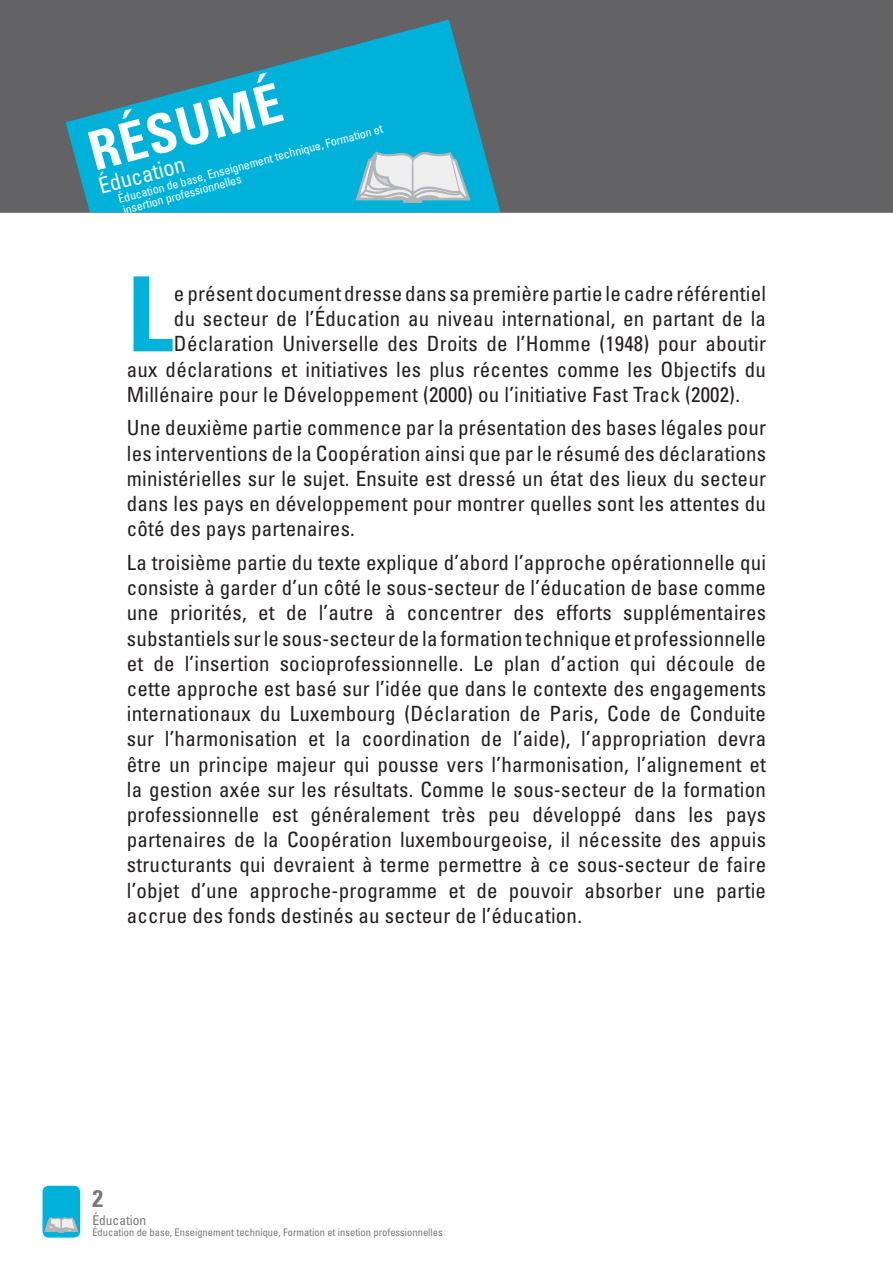
<style>
.page{position:relative;width:893px;height:1263px;background:#fff}
.page>*{position:absolute;margin:0;border:0;box-sizing:border-box;transform-origin:0 0}
.résumé{font:700 condensed 103.8px "Univers";color:#00b1d9}
.t1{font:700 condensed 54px "Univers";color:#fff}
.t2{font:700 condensed 24px "Univers";color:#76787b}
.t3{font:condensed 22.5px "Univers";color:#fff}
.résumé-2{font:condensed 21px/25.2px "Univers";letter-spacing:.01em;color:#231f20;text-align:justify}
.t4{font:condensed 13.5px "Univers";color:#76787b}
.t5{font:condensed 12px/12px "Univers";color:#fff}
.t6{font:condensed 10.5px "Univers";color:#76787b}
</style>
<div class="page">
<div style="left:43px;top:1186px;width:37px;height:51px;background:#00b1d9;border-radius:6px"></div>
<div style="left:0;top:0;width:893px;height:213px;background:#636366"></div>
<svg style="left:66px;top:20px;width:435px;height:193px;background:#2097b3"></svg>
<hr style="left:0;top:213px;width:893px;height:1px;background:#bcbdc0">
<svg style="left:356px;top:152px;width:114px;height:51px;background:#aed0da"></svg>
<svg style="left:45px;top:1218px;width:33px;height:14px"></svg>
<p class="t1" style="left:81px;top:120px;width:199px;rotate:-15deg">RÉSUMÉ</p>
<p class="t5" style="left:117px;top:193px;width:275px;rotate:-15deg">Éducation de base, Enseignement technique, Formation et insertion professionnelles</p>
<p class="t3" style="left:95px;top:173px;width:90px;rotate:-15deg">Éducation</p>
<p class="résumé" style="left:127px;top:251px;width:48px">L</p>
<p class="résumé-2" style="left:174px;top:281px;width:594px">e présent document dresse dans sa première partie le cadre référentiel</p>
<p class="résumé-2" style="left:174px;top:306px;width:594px">du secteur de l’Éducation au niveau international, en partant de la</p>
<p class="résumé-2" style="left:174px;top:331px;width:594px">Déclaration Universelle des Droits de l’Homme (1948) pour aboutir</p>
<p class="résumé-2" style="left:127px;top:356px;width:641px">aux déclarations et initiatives les plus récentes comme les Objectifs du</p>
<p class="résumé-2" style="left:127px;top:381px;width:615px">Millénaire pour le Développement (2000) ou l’initiative Fast Track (2002).</p>
<p class="résumé-2" style="left:127px;top:415px;width:641px">Une deuxième partie commence par la présentation des bases légales pour les interventions de la Coopération ainsi que par le résumé des déclarations ministérielles sur le sujet. Ensuite est dressé un état des lieux du secteur dans les pays en développement pour montrer quelles sont les attentes du côté des pays partenaires.</p>
<p class="résumé-2" style="left:127px;top:550px;width:641px">La troisième partie du texte explique d’abord l’approche opérationnelle qui consiste à garder d’un côté le sous-secteur de l’éducation de base comme une priorités, et de l’autre à concentrer des efforts supplémentaires substantiels sur le sous-secteur de la formation technique et professionnelle et de l’insertion socioprofessionnelle. Le plan d’action qui découle de cette approche est basé sur l’idée que dans le contexte des engagements internationaux du Luxembourg (Déclaration de Paris, Code de Conduite sur l’harmonisation et la coordination de l’aide), l’appropriation devra être un principe majeur qui pousse vers l’harmonisation, l’alignement et la gestion axée sur les résultats. Comme le sous-secteur de la formation professionnelle est généralement très peu développé dans les pays partenaires de la Coopération luxembourgeoise, il nécessite des appuis structurants qui devraient à terme permettre à ce sous-secteur de faire l’objet d’une approche-programme et de pouvoir absorber une partie accrue des fonds destinés au secteur de l’éducation.</p>
<p class="t2" style="left:92px;top:1183px;width:12px">2</p>
<p class="t4" style="left:92px;top:1212px;width:55px">Éducation</p>
<p class="t6" style="left:92px;top:1225px;width:352px">Éducation de base, Enseignement technique, Formation et insetion professionnelles</p>
</div>
